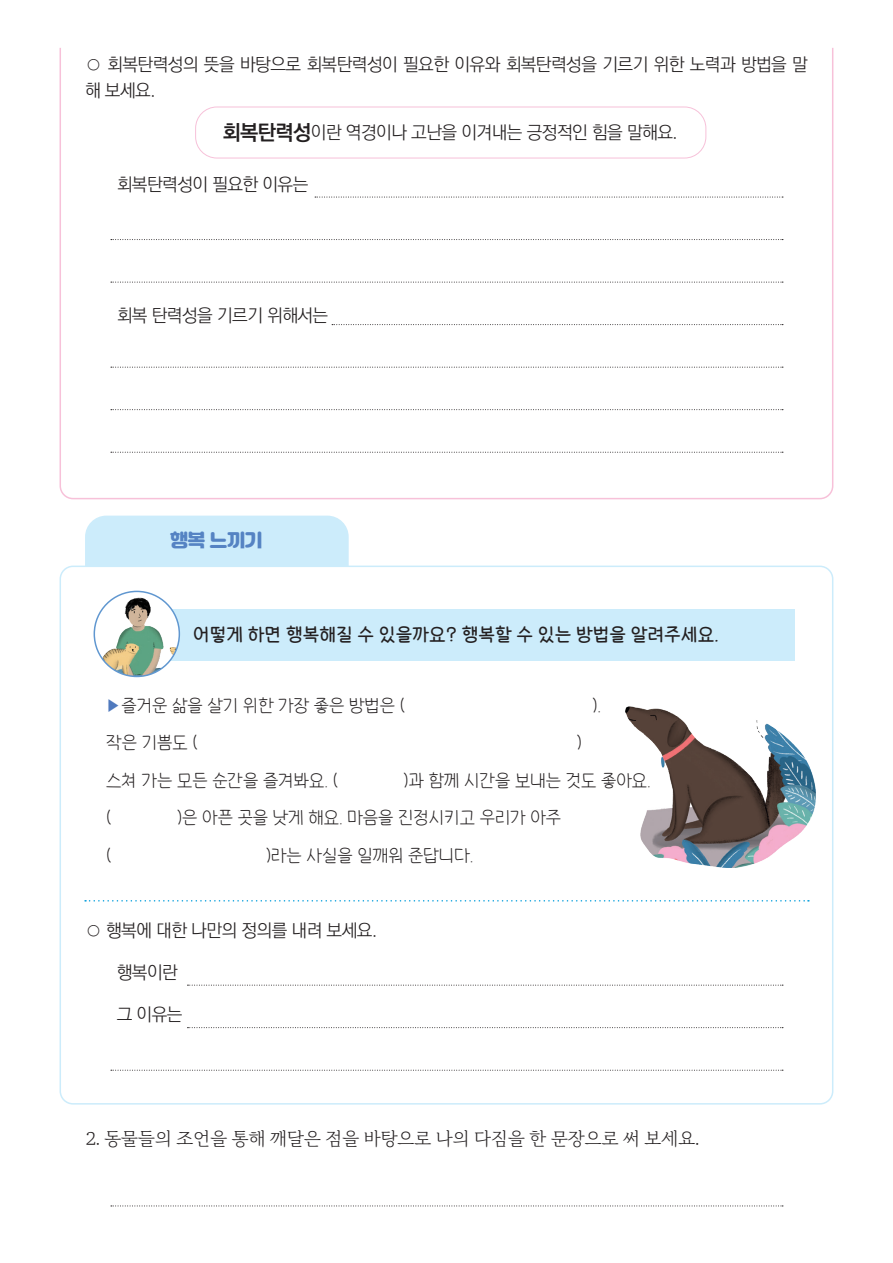
<style>
.page{position:relative;width:893px;height:1263px;background:#fff}
.page>*{position:absolute;margin:0;border:0;box-sizing:border-box;transform-origin:0 0}
.문제{font:18px/25.5px "Ko Pub World Dotum PL";letter-spacing:-.03em;color:#231f20}
.문제-2{font:18px "IM Hyemin";color:#231f20}
.문제-3{font:300 18px "Maru Buriot";letter-spacing:-.03em;color:#231f20}
.문제-4{font:700 18px "IM Hyemin";color:#231f20}
.문제-5{font:18px "Jalnan OTF";color:#5583c3}
.s1{font-family:"DX Nmu Std 20"}
.s2{font-family:"Ko Pub World Dotum PB";font-size:21px}
.s3{color:#507abe}
</style>
<div class="page">
<svg style="left:59px;top:48px;width:775px;height:452px"></svg>
<div style="left:195px;top:107px;width:511px;height:51px;border:1px solid #f7c1d9;border-radius:21px"></div>
<svg style="left:315px;top:197px;width:468px;height:1px"></svg>
<svg style="left:187px;top:985px;width:596px;height:1px"></svg>
<svg style="left:187px;top:1027px;width:596px;height:1px"></svg>
<svg style="left:332px;top:324px;width:451px;height:1px"></svg>
<svg style="left:111px;top:282px;width:672px;height:1px"></svg>
<svg style="left:111px;top:1070px;width:672px;height:1px"></svg>
<svg style="left:111px;top:1205px;width:672px;height:1px"></svg>
<svg style="left:111px;top:409px;width:672px;height:1px"></svg>
<svg style="left:111px;top:452px;width:672px;height:1px"></svg>
<div style="left:140px;top:609px;width:655px;height:51px;background:#ccecfb"></div>
<div style="left:85px;top:516px;width:264px;height:51px;background:#ccecfb"></div>
<img style="left:94px;top:591px;width:85px;height:85px;border-radius:43px">
<div style="left:94px;top:591px;width:86px;height:86px;border:2px solid #6097d0;border-radius:50%"></div>
<svg style="left:85px;top:900px;width:724px;height:1px"></svg>
<img style="left:625px;top:706px;width:191px;height:161px">
<p class="문제" style="left:85px;top:52px;width:724px"><span class="s1">○</span> 회복탄력성의 뜻을 바탕으로 회복탄력성이 필요한 이유와 회복탄력성을 기르기 위한 노력과 방법을 말 해 보세요.</p>
<p class="문제" style="left:223px;top:120px;width:457px"><span class="s2">회복탄력성</span>이란 역경이나 고난을 이겨내는 긍정적인 힘을 말해요.</p>
<p class="문제" style="left:117px;top:172px;width:193px">회복탄력성이 필요한 이유는</p>
<p class="문제" style="left:117px;top:303px;width:213px">회복 탄력성을 기르기 위해서는</p>
<p class="문제-5" style="left:170px;top:527px;width:94px">행복 느끼기</p>
<p class="문제-4" style="left:193px;top:623px;width:527px">어떻게 하면 행복해질 수 있을까요? 행복할 수 있는 방법을 알려주세요.</p>
<p class="문제-2" style="left:106px;top:695px;width:300px"><span class="s3">▶</span>즐거운 삶을 살기 위한 가장 좋은 방법은 (</p>
<p class="문제-2" style="left:592px;top:695px;width:10px">).</p>
<p class="문제-2" style="left:106px;top:732px;width:93px">작은 기쁨도 (</p>
<p class="문제-2" style="left:577px;top:732px;width:7px">)</p>
<p class="문제-2" style="left:106px;top:770px;width:233px">스쳐 가는 모든 순간을 즐겨봐요. (</p>
<p class="문제-2" style="left:404px;top:770px;width:249px">)과 함께 시간을 보내는 것도 좋아요.</p>
<p class="문제-2" style="left:106px;top:807px;width:7px">(</p>
<p class="문제-2" style="left:177px;top:807px;width:386px">)은 아픈 곳을 낫게 해요. 마음을 진정시키고 우리가 아주</p>
<p class="문제-2" style="left:106px;top:845px;width:7px">(</p>
<p class="문제-2" style="left:266px;top:845px;width:209px">)라는 사실을 일깨워 준답니다.</p>
<p class="문제" style="left:85px;top:919px;width:294px"><span class="s1">○</span> 행복에 대한 나만의 정의를 내려 보세요.</p>
<p class="문제" style="left:117px;top:960px;width:63px">행복이란</p>
<p class="문제" style="left:117px;top:1002px;width:67px">그 이유는</p>
<p class="문제-3" style="left:86px;top:1127px;width:615px">2. 동물들의 조언을 통해 깨달은 점을 바탕으로 나의 다짐을 한 문장으로 써 보세요.</p>
</div>
